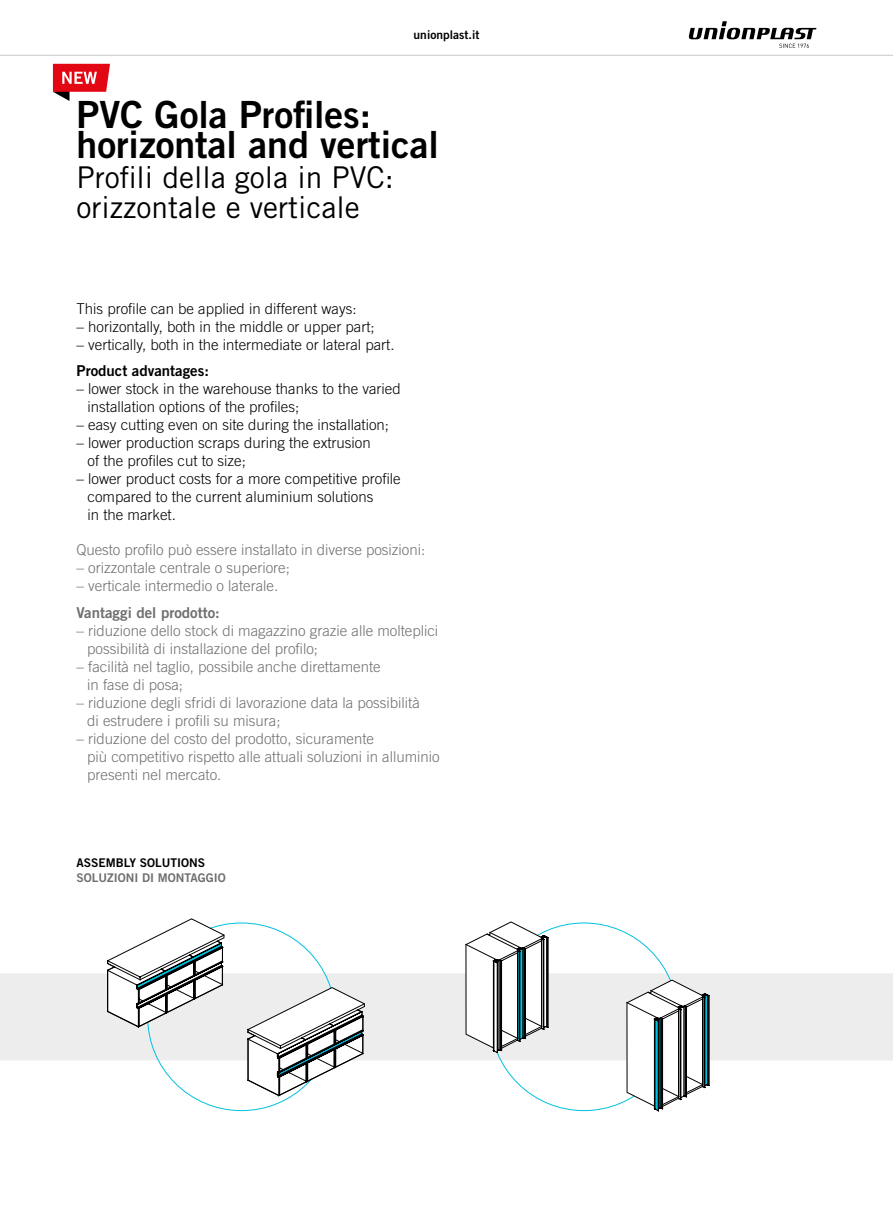
<style>
.page{position:relative;width:893px;height:1212px;background:#fff}
.page>*{position:absolute;margin:0;border:0;box-sizing:border-box;transform-origin:0 0}
.t1{font:37.5px/30px "Trade Gothic LT Std Bd 2";color:#000}
.t2{font:30px/30px "Trade Gothic LT Std";color:#000}
.t3{font:300 15px/18px "Trade Gothic LT Std";color:#706f6f}
.t4{font:300 15px/18px "Trade Gothic LT Std";color:#000}
.t5{font:15px "Trade Gothic LT Std Bd 2";color:#706f6f}
.t6{font:15px "Trade Gothic LT Std Bd 2";color:#000}
.t7{font:12px "Trade Gothic LT Std Bd 2";color:#000}
.t8{font:12px "Trade Gothic LT Std Bd 2";color:#706f6f}
</style>
<div class="page">
<div style="left:0;top:973px;width:893px;height:87px;background:#ededed"></div>
<svg style="left:107px;top:918px;width:118px;height:109px"></svg>
<svg style="left:247px;top:987px;width:118px;height:109px"></svg>
<svg style="left:465px;top:921px;width:83px;height:132px"></svg>
<svg style="left:626px;top:979px;width:83px;height:132px"></svg>
<svg style="left:53px;top:64px;width:57px;height:37px"></svg>
<svg style="left:688px;top:21px;width:128px;height:27px"></svg>
<hr style="left:0;top:55px;width:893px;height:1px;background:#9d9d9c">
<p class="t7" style="left:414px;top:28px;width:67px">unionplast.it</p>
<h1 class="t1" style="left:77px;top:99px;width:364px">PVC Gola Profiles: horizontal and vertical</h1>
<h2 class="t2" style="left:77px;top:162px;width:319px">Profili della gola in PVC: orizzontale e verticale</h2>
<p class="t4" style="left:77px;top:299px;width:282px">This profile can be applied in different ways:</p>
<p class="t4" style="left:77px;top:317px;width:300px">– horizontally, both in the middle or upper part;</p>
<p class="t4" style="left:77px;top:335px;width:320px">– vertically, both in the intermediate or lateral part.</p>
<p class="t6" style="left:77px;top:362px;width:134px">Product advantages:</p>
<p class="t4" style="left:88px;top:380px;width:315px;text-indent:-11px">– lower stock in the warehouse thanks to the varied installation options of the profiles;</p>
<p class="t4" style="left:77px;top:416px;width:314px">– easy cutting even on site during the installation;</p>
<p class="t4" style="left:88px;top:434px;width:285px;text-indent:-11px">– lower production scraps during the extrusion of the profiles cut to size;</p>
<p class="t4" style="left:88px;top:470px;width:315px;text-indent:-11px">– lower product costs for a more competitive profile compared to the current aluminium solutions<br>in the market.</p>
<p class="t3" style="left:77px;top:541px;width:350px">Questo profilo può essere installato in diverse posizioni:</p>
<p class="t3" style="left:77px;top:559px;width:215px">– orizzontale centrale o superiore;</p>
<p class="t3" style="left:77px;top:577px;width:203px">– verticale intermedio o laterale.</p>
<p class="t5" style="left:77px;top:603px;width:145px">Vantaggi del prodotto:</p>
<p class="t3" style="left:87px;top:621px;width:353px;text-indent:-11px">– riduzione dello stock di magazzino grazie alle molteplici possibilità di installazione del profilo;</p>
<p class="t3" style="left:87px;top:657px;width:295px;text-indent:-11px">– facilità nel taglio, possibile anche direttamente in fase di posa;</p>
<p class="t3" style="left:87px;top:693px;width:334px;text-indent:-11px">– riduzione degli sfridi di lavorazione data la possibilità di estrudere i profili su misura;</p>
<p class="t3" style="left:87px;top:729px;width:354px;text-indent:-11px">– riduzione del costo del prodotto, sicuramente<br>più competitivo rispetto alle attuali soluzioni in alluminio presenti nel mercato.</p>
<p class="t7" style="left:77px;top:855px;width:130px">ASSEMBLY SOLUTIONS</p>
<p class="t8" style="left:77px;top:870px;width:151px">SOLUZIONI DI MONTAGGIO</p>
</div>
